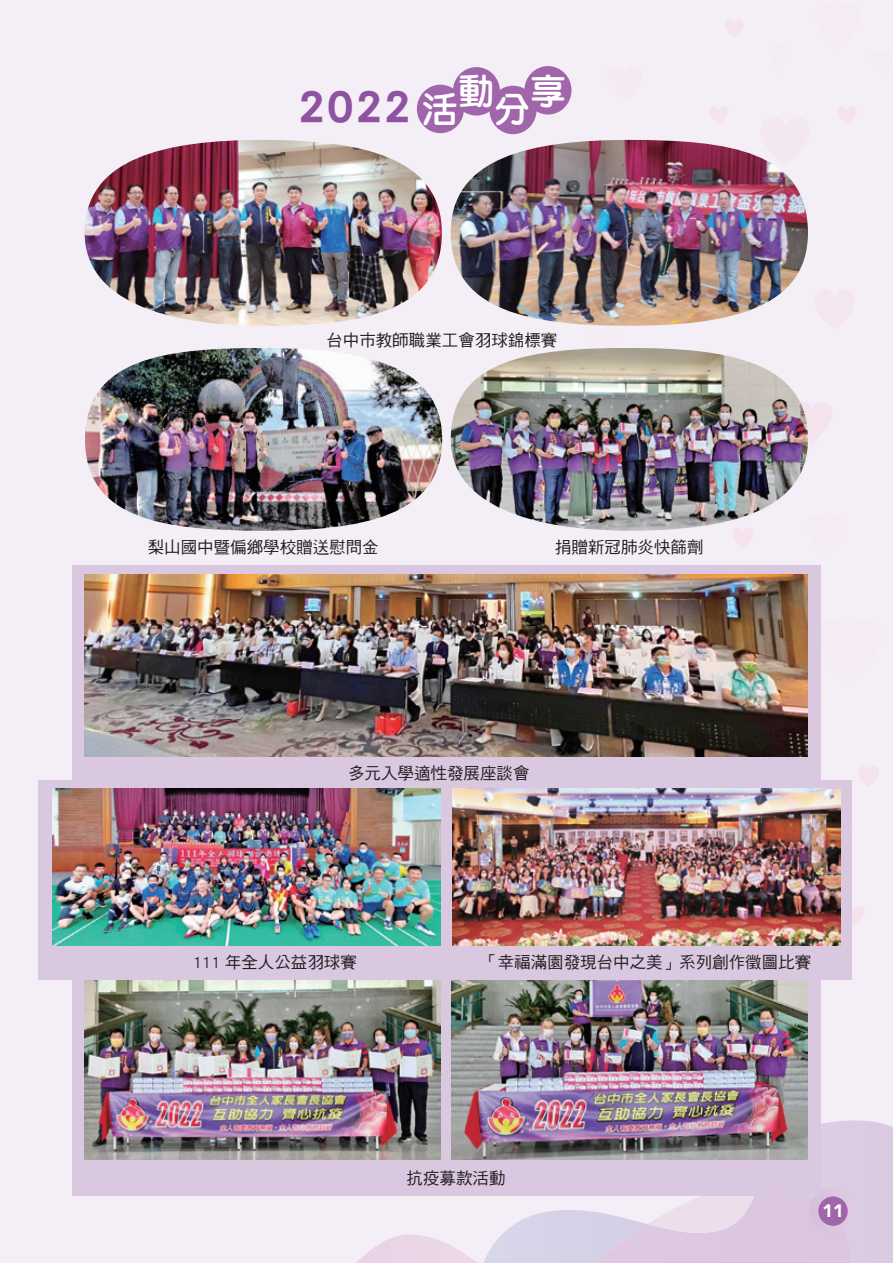
<style>
.page{position:relative;width:893px;height:1263px;background:#f4eff6}
.page>*{position:absolute;margin:0;border:0;box-sizing:border-box;transform-origin:0 0}
.t1{font:46.8px "DF Hei Std W9";color:#8e52a1}
.t2{font:36px "DF Yuan Std W8";color:#fff}
.t3{font:900 18px "Avenir";color:#fff}
.t4{font:16.5px "DF Hei Std W5";color:#231f20}
.s1{font-family:"DF Yuan Std W8";font-size:36px;color:#fff}
</style>
<div class="page">
<svg style="left:851px;top:818px;width:1px;height:40px"></svg>
<svg style="left:732px;top:531px;width:21px;height:17px"></svg>
<svg style="left:808px;top:403px;width:24px;height:39px"></svg>
<svg style="left:821px;top:767px;width:58px;height:43px"></svg>
<svg style="left:710px;top:107px;width:146px;height:17px"></svg>
<svg style="left:725px;top:20px;width:18px;height:17px"></svg>
<svg style="left:851px;top:886px;width:13px;height:94px"></svg>
<svg style="left:343px;top:1120px;width:550px;height:143px"></svg>
<div style="left:38px;top:781px;width:813px;height:199px;background:#dac8e1"></div>
<div style="left:72px;top:565px;width:749px;height:630px;background:#dac8e1"></div>
<div style="left:524px;top:66px;width:47px;height:49px;background:#a065aa;border-radius:50%"></div>
<div style="left:489px;top:86px;width:48px;height:48px;background:#a065aa;border-radius:50%"></div>
<div style="left:453px;top:67px;width:47px;height:49px;background:#a065aa;border-radius:50%"></div>
<div style="left:417px;top:85px;width:47px;height:48px;background:#a065aa;border-radius:50%"></div>
<img style="left:85px;top:140px;width:357px;height:186px">
<img style="left:451px;top:140px;width:357px;height:186px">
<img style="left:85px;top:575px;width:723px;height:181px">
<img style="left:85px;top:348px;width:357px;height:183px">
<img style="left:451px;top:348px;width:357px;height:183px">
<img style="left:85px;top:980px;width:356px;height:180px">
<img style="left:52px;top:789px;width:388px;height:156px">
<img style="left:452px;top:980px;width:356px;height:180px">
<img style="left:452px;top:789px;width:388px;height:156px">
<div style="left:818px;top:1196px;width:30px;height:30px;background:#a065aa;border-radius:50%"></div>
<h2 class="t2" style="left:530px;top:71px;width:37px">享</h2>
<h2 class="t2" style="left:458px;top:71px;width:37px">動</h2>
<h1 class="t1" style="left:298px;top:80px;width:162px">2022 <span class="s1">活</span></h1>
<h2 class="t2" style="left:494px;top:89px;width:37px">分</h2>
<p class="t4" style="left:326px;top:331px;width:233px">台中市教師職業工會羽球錦標賽</p>
<p class="t4" style="left:148px;top:538px;width:232px">梨山國中暨偏鄉學校贈送慰問金</p>
<p class="t4" style="left:555px;top:538px;width:150px">捐贈新冠肺炎快篩劑</p>
<p class="t4" style="left:348px;top:764px;width:183px">多元入學適性發展座談會</p>
<p class="t4" style="left:194px;top:953px;width:165px">111 年全人公益羽球賽</p>
<p class="t4" style="left:481px;top:953px;width:331px">「幸福滿園發現台中之美」系列創作徵圖比賽</p>
<p class="t4" style="left:407px;top:1169px;width:100px">抗疫募款活動</p>
<p class="t3" style="left:822px;top:1195px;width:23px">11</p>
</div>
